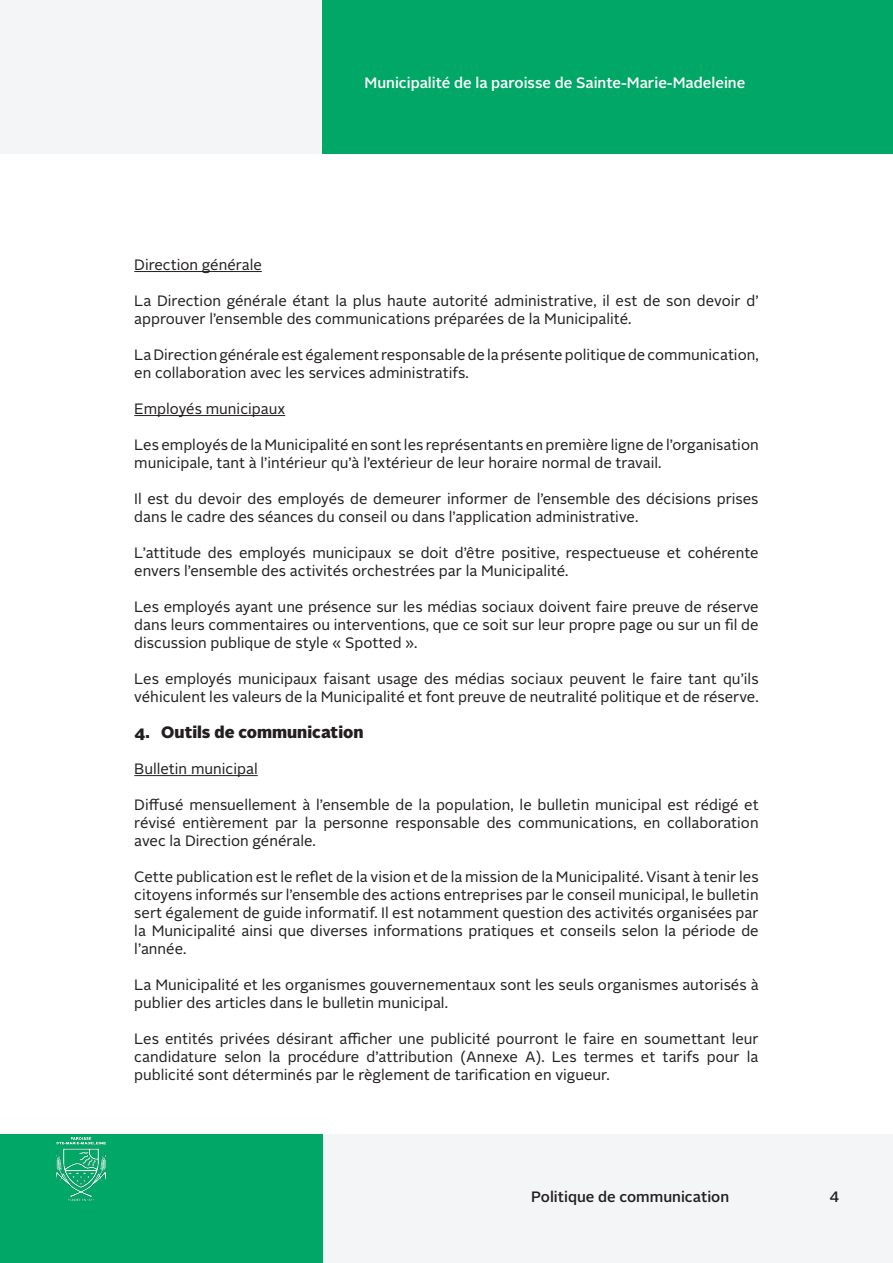
<style>
.page{position:relative;width:893px;height:1263px;background:#fff}
.page>*{position:absolute;margin:0;border:0;box-sizing:border-box;transform-origin:0 0}
.t1{font:900 16.5px "Alright Sans";color:#231f20}
.Corps_de_texte_-_Esp{font:15px/18px "Alright Sans";color:#231f20}
.t2{font:500 15px "Alright Sans";color:#fff}
.t3{font:500 15px "Alright Sans";color:#231f20}
</style>
<div class="page">
<div style="left:322px;top:0;width:571px;height:154px;background:#00a767"></div>
<div style="left:0;top:1134px;width:323px;height:129px;background:#00a767"></div>
<div style="left:0;top:0;width:321px;height:154px;background:#f4f5f6"></div>
<div style="left:323px;top:1134px;width:570px;height:129px;background:#f4f5f6"></div>
<img style="left:56px;top:1137px;width:50px;height:63px">
<hr style="left:134px;top:271px;width:128px;height:1px;background:#231f20">
<hr style="left:134px;top:415px;width:151px;height:1px;background:#231f20">
<hr style="left:134px;top:775px;width:124px;height:1px;background:#231f20">
<p class="t2" style="left:364px;top:72px;width:382px">Municipalité de la paroisse de Sainte-Marie-Madeleine</p>
<p class="Corps_de_texte_-_Esp" style="left:134px;top:256px;width:129px">Direction générale</p>
<p class="Corps_de_texte_-_Esp" style="left:134px;top:292px;width:626px">La Direction générale étant la plus haute autorité administrative, il est de son devoir d’ approuver l’ensemble des communications préparées de la Municipalité.</p>
<p class="Corps_de_texte_-_Esp" style="left:134px;top:346px;width:626px">La Direction générale est également responsable de la présente politique de communication, en collaboration avec les services administratifs.</p>
<p class="Corps_de_texte_-_Esp" style="left:134px;top:400px;width:152px">Employés municipaux</p>
<p class="Corps_de_texte_-_Esp" style="left:134px;top:436px;width:626px">Les employés de la Municipalité en sont les représentants en première ligne de l’organisation municipale, tant à l’intérieur qu’à l’extérieur de leur horaire normal de travail.</p>
<p class="Corps_de_texte_-_Esp" style="left:134px;top:490px;width:626px">Il est du devoir des employés de demeurer informer de l’ensemble des décisions prises dans le cadre des séances du conseil ou dans l’application administrative.</p>
<p class="Corps_de_texte_-_Esp" style="left:134px;top:544px;width:626px">L’attitude des employés municipaux se doit d’être positive, respectueuse et cohérente envers l’ensemble des activités orchestrées par la Municipalité.</p>
<p class="Corps_de_texte_-_Esp" style="left:134px;top:598px;width:626px;text-align:justify">Les employés ayant une présence sur les médias sociaux doivent faire preuve de réserve dans leurs commentaires ou interventions, que ce soit sur leur propre page ou sur un fil de discussion publique de style « Spotted ».</p>
<p class="Corps_de_texte_-_Esp" style="left:134px;top:670px;width:626px">Les employés municipaux faisant usage des médias sociaux peuvent le faire tant qu’ils véhiculent les valeurs de la Municipalité et font preuve de neutralité politique et de réserve.</p>
<p class="t1" style="left:134px;top:720px;width:231px">4. Outils de communication</p>
<p class="Corps_de_texte_-_Esp" style="left:134px;top:760px;width:125px">Bulletin municipal</p>
<p class="Corps_de_texte_-_Esp" style="left:134px;top:796px;width:626px;text-align:justify">Diffusé mensuellement à l’ensemble de la population, le bulletin municipal est rédigé et révisé entièrement par la personne responsable des communications, en collaboration avec la Direction générale.</p>
<p class="Corps_de_texte_-_Esp" style="left:134px;top:868px;width:626px;text-align:justify">Cette publication est le reflet de la vision et de la mission de la Municipalité. Visant à tenir les citoyens informés sur l’ensemble des actions entreprises par le conseil municipal, le bulletin sert également de guide informatif. Il est notamment question des activités organisées par la Municipalité ainsi que diverses informations pratiques et conseils selon la période de l’année.</p>
<p class="Corps_de_texte_-_Esp" style="left:134px;top:976px;width:626px">La Municipalité et les organismes gouvernementaux sont les seuls organismes autorisés à publier des articles dans le bulletin municipal.</p>
<p class="Corps_de_texte_-_Esp" style="left:134px;top:1030px;width:626px;text-align:justify">Les entités privées désirant afficher une publicité pourront le faire en soumettant leur candidature selon la procédure d’attribution (Annexe A). Les termes et tarifs pour la publicité sont déterminés par le règlement de tarification en vigueur.</p>
<p class="t3" style="left:531px;top:1187px;width:199px">Politique de communication</p>
<p class="t3" style="left:829px;top:1187px;width:11px">4</p>
</div>
